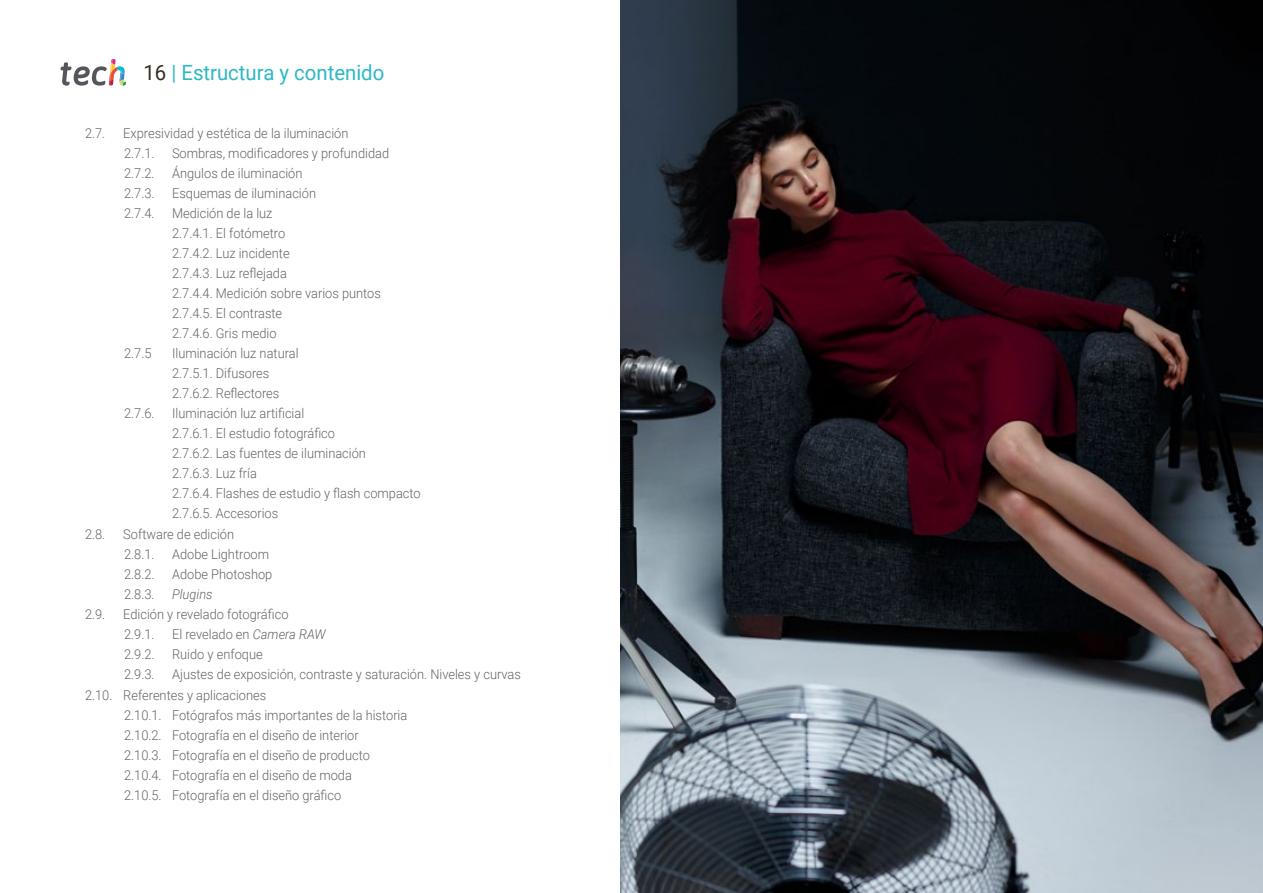
<style>
.page{position:relative;width:1263px;height:893px;background:#fff}
.page>*{position:absolute;margin:0;border:0;box-sizing:border-box;transform-origin:0 0}
.t1{font:21px "Roboto";color:#2db8c5}
.t2{font:300 13.5px/20px "Roboto";color:#61646a;scale:.95 1}
.t3{font:italic 300 13.5px "Roboto";color:#61646a;scale:.95 1}
.s1{color:#312e20}
.s2{font-style:italic}
</style>
<div class="page">
<svg style="left:61px;top:59px;width:65px;height:27px"></svg>
<img style="left:621px;top:0;width:642px;height:893px">
<h1 class="t1" style="left:144px;top:57px;width:242px"><span class="s1">16</span> | Estructura y contenido</h1>
<p class="t2" style="left:85px;top:122px;width:23px">2.7.</p>
<p class="t2" style="left:123px;top:122px;width:239px">Expresividad y estética de la iluminación<br>2.7.1.</p>
<p class="t2" style="left:172px;top:142px;width:230px">Sombras, modificadores y profundidad</p>
<p class="t2" style="left:124px;top:162px;width:34px">2.7.2.</p>
<p class="t2" style="left:172px;top:162px;width:139px">Ángulos de iluminación</p>
<p class="t2" style="left:124px;top:182px;width:34px">2.7.3.</p>
<p class="t2" style="left:172px;top:182px;width:153px">Esquemas de iluminación</p>
<p class="t2" style="left:124px;top:202px;width:34px">2.7.4.</p>
<p class="t2" style="left:172px;top:202px;width:221px">Medición de la luz<br>2.7.4.1. El fotómetro<br>2.7.4.2. Luz incidente<br>2.7.4.3. Luz reflejada<br>2.7.4.4. Medición sobre varios puntos<br>2.7.4.5. El contraste<br>2.7.4.6. Gris medio</p>
<p class="t2" style="left:124px;top:342px;width:30px">2.7.5</p>
<p class="t2" style="left:172px;top:342px;width:135px">Iluminación luz natural<br>2.7.5.1. Difusores<br>2.7.6.2. Reflectores</p>
<p class="t2" style="left:124px;top:403px;width:34px">2.7.6.</p>
<p class="t2" style="left:172px;top:403px;width:263px">Iluminación luz artificial<br>2.7.6.1. El estudio fotográfico<br>2.7.6.2. Las fuentes de iluminación<br>2.7.6.3. Luz fría<br>2.7.6.4. Flashes de estudio y flash compacto<br>2.7.6.5. Accesorios</p>
<p class="t2" style="left:85px;top:523px;width:23px">2.8.</p>
<p class="t2" style="left:123px;top:523px;width:118px">Software de edición<br>2.8.1.</p>
<p class="t2" style="left:172px;top:543px;width:104px">Adobe Lightroom</p>
<p class="t2" style="left:124px;top:563px;width:34px">2.8.2.</p>
<p class="t2" style="left:172px;top:563px;width:107px">Adobe Photoshop</p>
<p class="t2" style="left:124px;top:583px;width:34px">2.8.3.</p>
<p class="t3" style="left:172px;top:584px;width:44px">Plugins</p>
<p class="t2" style="left:85px;top:604px;width:23px">2.9.</p>
<p class="t2" style="left:123px;top:604px;width:175px">Edición y revelado fotográfico<br>2.9.1.</p>
<p class="t2" style="left:172px;top:624px;width:163px">El revelado en <span class="s2">Camera RAW</span></p>
<p class="t2" style="left:124px;top:644px;width:34px">2.9.2.</p>
<p class="t2" style="left:172px;top:644px;width:97px">Ruido y enfoque</p>
<p class="t2" style="left:124px;top:664px;width:34px">2.9.3.</p>
<p class="t2" style="left:172px;top:664px;width:369px">Ajustes de exposición, contraste y saturación. Niveles y curvas</p>
<p class="t2" style="left:85px;top:685px;width:192px">2.10. Referentes y aplicaciones</p>
<p class="t2" style="left:124px;top:705px;width:300px">2.10.1. Fotógrafos más importantes de la historia</p>
<p class="t2" style="left:124px;top:725px;width:249px">2.10.2. Fotografía en el diseño de interior</p>
<p class="t2" style="left:124px;top:745px;width:260px">2.10.3. Fotografía en el diseño de producto</p>
<p class="t2" style="left:124px;top:765px;width:241px">2.10.4. Fotografía en el diseño de moda</p>
<p class="t2" style="left:124px;top:785px;width:230px">2.10.5. Fotografía en el diseño gráfico</p>
</div>
